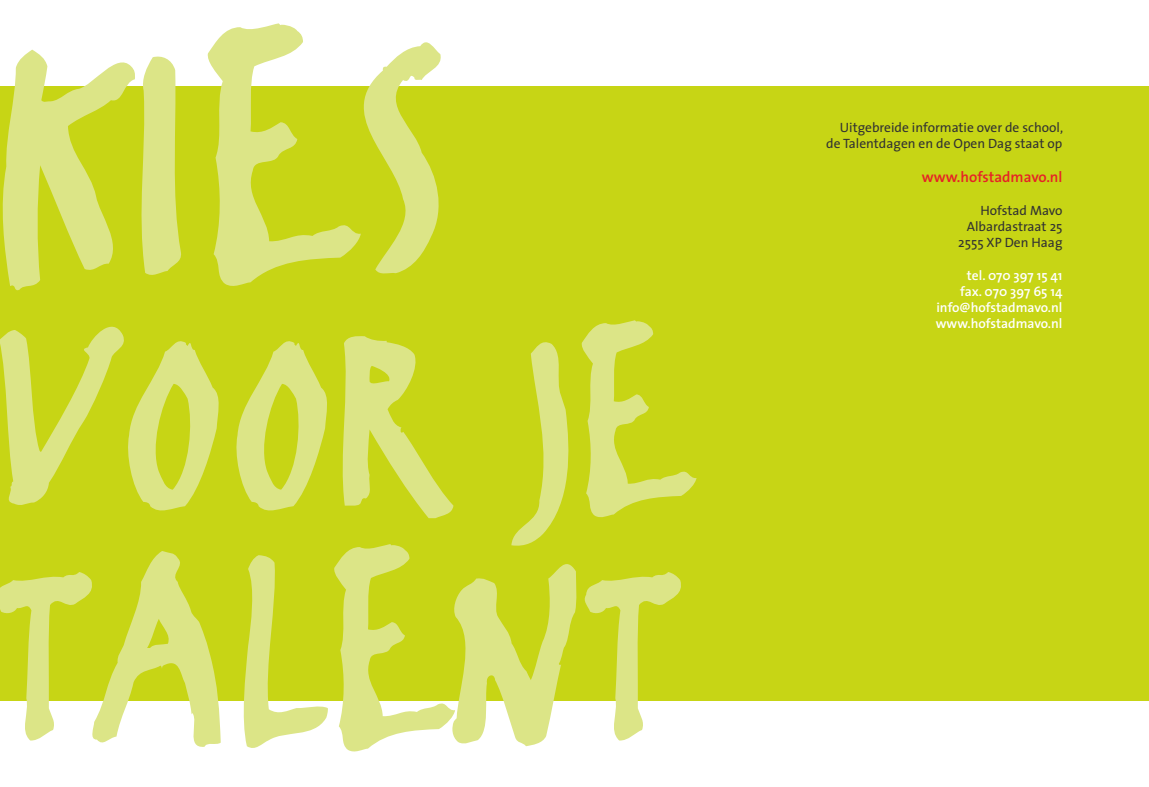
<style>
.page{position:relative;width:1149px;height:787px;background:#fff}
.page>*{position:absolute;margin:0;border:0;box-sizing:border-box;transform-origin:0 0}
.t1{font:600 15px "The Sans";color:#e72026}
.t2{font:13.5px/16.2px "The Sans";color:#323232;text-align:right}
.t3{font:600 13.5px/16.2px "The Sans";color:#fff;text-align:right}
</style>
<div class="page">
<div style="left:0;top:1px;width:1148px;height:786px;background:#c7d515"></div>
<div style="left:0;top:0;width:1148px;height:85px;background:#fff"></div>
<div style="left:0;top:701px;width:1148px;height:86px;background:#fff"></div>
<svg style="left:0;top:547px;width:681px;height:205px"></svg>
<svg style="left:0;top:320px;width:696px;height:227px"></svg>
<svg style="left:0;top:23px;width:445px;height:268px"></svg>
<p class="t2" style="left:826px;top:119px;width:238px">Uitgebreide informatie over de school, de Talentdagen en de Open Dag staat op</p>
<p class="t1" style="left:921px;top:165px;width:142px">www.hofstadmavo.nl</p>
<p class="t2" style="left:957px;top:202px;width:106px">Hofstad Mavo<br>Albardastraat 25<br>2555 XP Den Haag</p>
<p class="t3" style="left:935px;top:267px;width:128px">tel. 070 397 15 41<br>fax. 070 397 65 14 info@hofstadmavo.nl www.hofstadmavo.nl</p>
</div>
